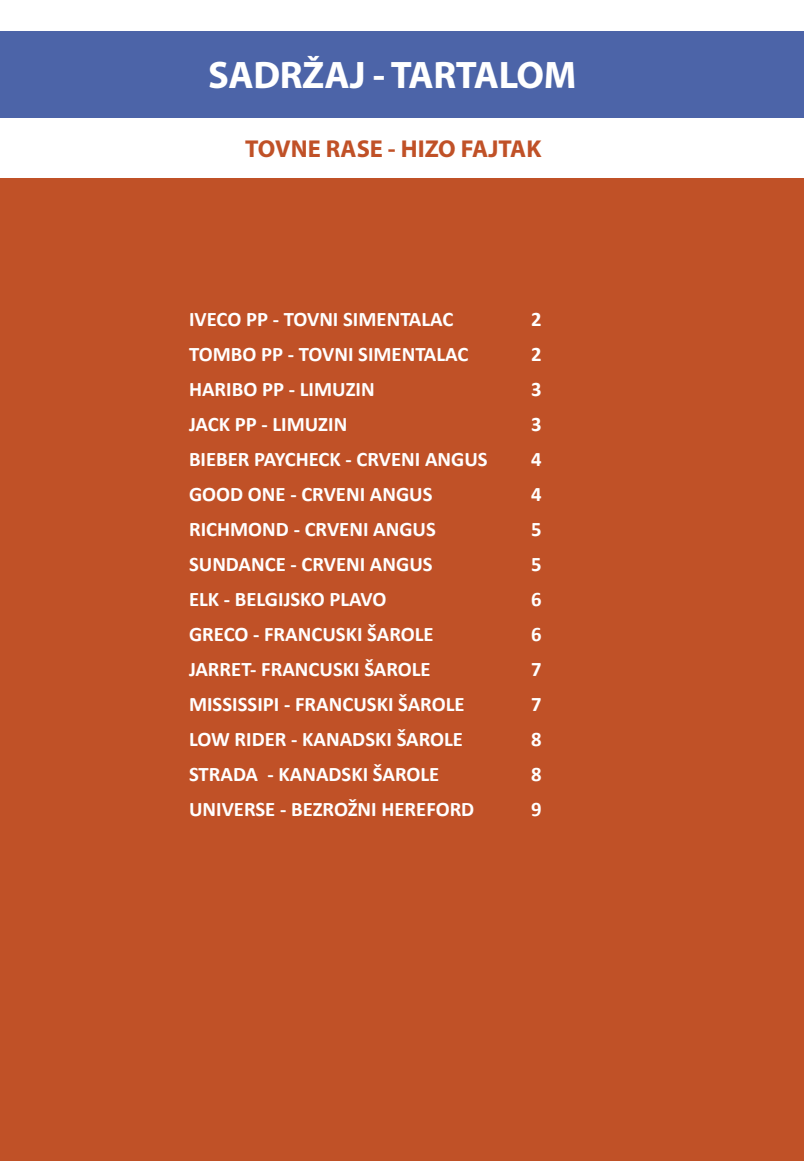
<style>
.page{position:relative;width:804px;height:1161px;background:#fff}
.page>*{position:absolute;margin:0;border:0;box-sizing:border-box;transform-origin:0 0}
.t1{font:700 38.5px "Myriad Pro";letter-spacing:-.01em;color:#fff}
.t2{font:700 24.5px "Myriad Pro";color:#c05127}
.t3{font:700 20.65px/35px "Calibri";color:#fff}
</style>
<div class="page">
<div style="left:0;top:31px;width:804px;height:87px;background:#4c64a8"></div>
<div style="left:0;top:179px;width:804px;height:982px;background:#c05127"></div>
<h1 class="t1" style="left:208px;top:50px;width:370px">SADRŽAJ - TARTALOM</h1>
<p class="t2" style="left:245px;top:133px;width:298px">TOVNE RASE - HIZO FAJTAK</p>
<p class="t3" style="left:189px;top:301px;width:300px">IVECO PP - TOVNI SIMENTALAC<br>TOMBO PP - TOVNI SIMENTALAC<br>HARIBO PP - LIMUZIN<br>JACK PP - LIMUZIN<br>BIEBER PAYCHECK - CRVENI ANGUS<br>GOOD ONE - CRVENI ANGUS<br>RICHMOND - CRVENI ANGUS<br>SUNDANCE - CRVENI ANGUS<br>ELK - BELGIJSKO PLAVO<br>GRECO - FRANCUSKI ŠAROLE<br>JARRET- FRANCUSKI ŠAROLE<br>MISSISSIPI - FRANCUSKI ŠAROLE<br>LOW RIDER - KANADSKI ŠAROLE<br>STRADA - KANADSKI ŠAROLE<br>UNIVERSE - BEZROŽNI HEREFORD</p>
<p class="t3" style="left:531px;top:301px;width:12px;text-align:justify">2<br>2<br>3<br>3<br>4<br>4<br>5<br>5<br>6<br>6<br>7<br>7<br>8<br>8<br>9</p>
</div>
